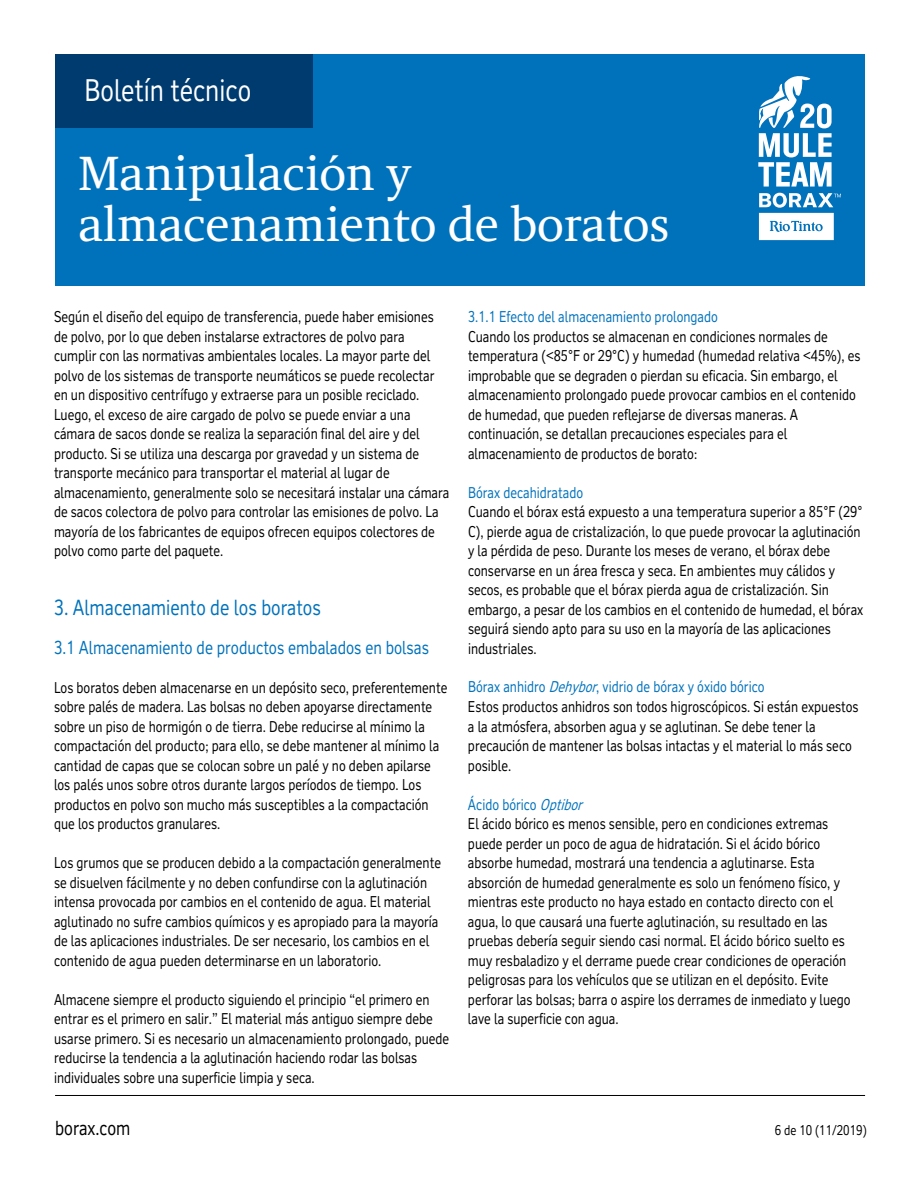
<style>
.page{position:relative;width:918px;height:1188px;background:#fff}
.page>*{position:absolute;margin:0;border:0;box-sizing:border-box;transform-origin:0 0}
.t1{font:49.5px/51px "RT Albanese";color:#fff}
.t2{font:30px "RT Vickerman";color:#fff;scale:.85 1}
.t3{font:21px "RT Vickerman";color:#0072bc;scale:.85 1}
.t4{font:19.5px "RT Vickerman";color:#000;scale:.85 1}
.t5{font:18px "RT Vickerman";color:#0072bc;scale:.85 1}
.t6{font:15px/19.5px "RT Vickerman";color:#000;scale:.85 1}
.t7{font:15px "RT Vickerman";color:#0072bc;scale:.85 1}
.t8{font:13.5px "RT Vickerman";color:#000;scale:.85 1}
.s1{color:#0072bc}
.s2{font-style:italic;color:#0072bc}
</style>
<div class="page">
<div style="left:55px;top:54px;width:810px;height:231px;background:#0072bc"></div>
<svg style="left:758px;top:76px;width:74px;height:111px"></svg>
<svg style="left:759px;top:193px;width:82px;height:47px"></svg>
<div style="left:55px;top:54px;width:257px;height:73px;background:#003b70"></div>
<hr style="left:55px;top:1095px;width:810px;height:1px;background:#000">
<h2 class="t2" style="left:84px;top:72px;width:198px">Boletín técnico</h2>
<h1 class="t1" style="left:78px;top:148px;width:593px">Manipulación y almacenamiento de boratos</h1>
<p class="t6" style="left:54px;top:307px;width:467px">Según el diseño del equipo de transferencia, puede haber emisiones de polvo, por lo que deben instalarse extractores de polvo para cumplir con las normativas ambientales locales. La mayor parte del polvo de los sistemas de transporte neumáticos se puede recolectar en un dispositivo centrífugo y extraerse para un posible reciclado.<br>Luego, el exceso de aire cargado de polvo se puede enviar a una cámara de sacos donde se realiza la separación final del aire y del producto. Si se utiliza una descarga por gravedad y un sistema de transporte mecánico para transportar el material al lugar de almacenamiento, generalmente solo se necesitará instalar una cámara de sacos colectora de polvo para controlar las emisiones de polvo. La mayoría de los fabricantes de equipos ofrecen equipos colectores de polvo como parte del paquete.</p>
<h3 class="t3" style="left:54px;top:595px;width:316px">3. Almacenamiento de los boratos</h3>
<p class="t5" style="left:54px;top:637px;width:443px">3.1 Almacenamiento de productos embalados en bolsas</p>
<p class="t6" style="left:54px;top:677px;width:464px">Los boratos deben almacenarse en un depósito seco, preferentemente sobre palés de madera. Las bolsas no deben apoyarse directamente sobre un piso de hormigón o de tierra. Debe reducirse al mínimo la compactación del producto; para ello, se debe mantener al mínimo la cantidad de capas que se colocan sobre un palé y no deben apilarse los palés unos sobre otros durante largos períodos de tiempo. Los productos en polvo son mucho más susceptibles a la compactación que los productos granulares.</p>
<p class="t6" style="left:54px;top:853px;width:457px">Los grumos que se producen debido a la compactación generalmente se disuelven fácilmente y no deben confundirse con la aglutinación intensa provocada por cambios en el contenido de agua. El material aglutinado no sufre cambios químicos y es apropiado para la mayoría de las aplicaciones industriales. De ser necesario, los cambios en el contenido de agua pueden determinarse en un laboratorio.</p>
<p class="t6" style="left:54px;top:989px;width:466px">Almacene siempre el producto siguiendo el principio “el primero en entrar es el primero en salir.” El material más antiguo siempre debe usarse primero. Si es necesario un almacenamiento prolongado, puede reducirse la tendencia a la aglutinación haciendo rodar las bolsas individuales sobre una superficie limpia y seca.</p>
<p class="t7" style="left:468px;top:308px;width:296px">3.1.1 Efecto del almacenamiento prolongado</p>
<p class="t6" style="left:468px;top:326px;width:463px">Cuando los productos se almacenan en condiciones normales de temperatura (&lt;85°F or 29°C) y humedad (humedad relativa &lt;45%), es improbable que se degraden o pierdan su eficacia. Sin embargo, el almacenamiento prolongado puede provocar cambios en el contenido de humedad, que pueden reflejarse de diversas maneras. A continuación, se detallan precauciones especiales para el almacenamiento de productos de borato:</p>
<p class="t7" style="left:468px;top:483px;width:137px">Bórax decahidratado</p>
<p class="t6" style="left:468px;top:502px;width:467px">Cuando el bórax está expuesto a una temperatura superior a 85°F (29° C), pierde agua de cristalización, lo que puede provocar la aglutinación y la pérdida de peso. Durante los meses de verano, el bórax debe conservarse en un área fresca y seca. En ambientes muy cálidos y secos, es probable que el bórax pierda agua de cristalización. Sin embargo, a pesar de los cambios en el contenido de humedad, el bórax seguirá siendo apto para su uso en la mayoría de las aplicaciones industriales.</p>
<p class="t6" style="left:468px;top:677px;width:461px"><span class="s1">Bórax anhidro</span> <span class="s2">Dehybor</span><span class="s1">, vidrio de bórax y óxido bórico<br></span>Estos productos anhidros son todos higroscópicos. Si están expuestos a la atmósfera, absorben agua y se aglutinan. Se debe tener la precaución de mantener las bolsas intactas y el material lo más seco posible.</p>
<p class="t6" style="left:468px;top:795px;width:452px"><span class="s1">Ácido bórico</span> <span class="s2">Optibor<br></span>El ácido bórico es menos sensible, pero en condiciones extremas puede perder un poco de agua de hidratación. Si el ácido bórico absorbe humedad, mostrará una tendencia a aglutinarse. Esta absorción de humedad generalmente es solo un fenómeno físico, y mientras este producto no haya estado en contacto directo con el agua, lo que causará una fuerte aglutinación, su resultado en las pruebas debería seguir siendo casi normal. El ácido bórico suelto es muy resbaladizo y el derrame puede crear condiciones de operación peligrosas para los vehículos que se utilizan en el depósito. Evite perforar las bolsas; barra o aspire los derrames de inmediato y luego lave la superficie con agua.</p>
<h3 class="t4" style="left:55px;top:1116px;width:90px">borax.com</h3>
<p class="t8" style="left:775px;top:1122px;width:110px">6 de 10 (11/2019)</p>
</div>
